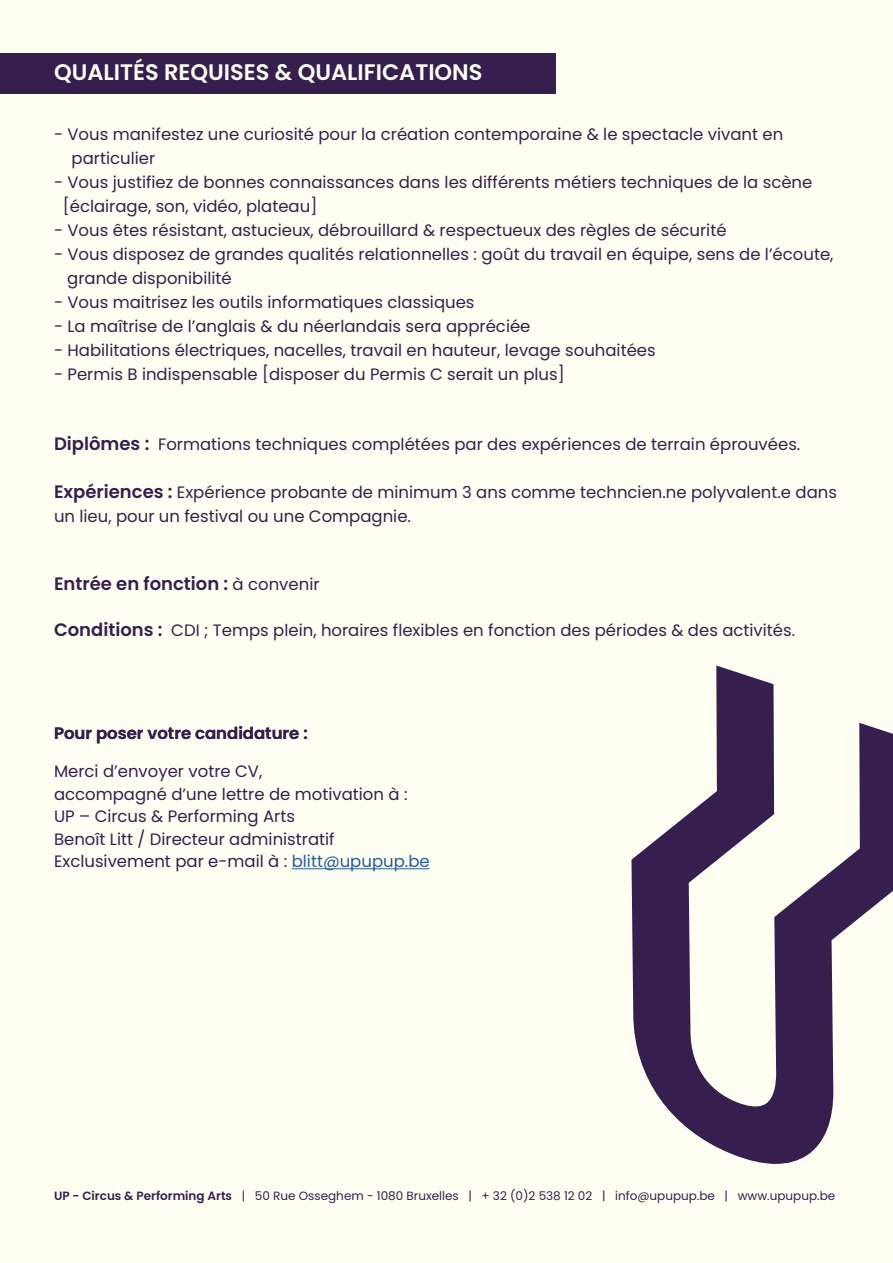
<style>
.page{position:relative;width:893px;height:1263px;background:#fffef3}
.page>*{position:absolute;margin:0;border:0;box-sizing:border-box;transform-origin:0 0}
.t1{font:600 22.5px "Poppins";color:#fffef3}
.t2{font:600 18px "Poppins";color:#361f4e}
.t3{font:16.5px/24px "Poppins";color:#361f4e}
.t4{font:600 16.5px "Poppins";color:#361f4e}
.t5{font:12px "Poppins";color:#361f4e}
.s1{font-weight:600;font-size:18px}
.s2{font-weight:400;font-size:16.5px}
.s3{color:#275b9b}
.s4{font-weight:600}
</style>
<div class="page">
<div style="left:0;top:53px;width:556px;height:40px;background:#361f4e"></div>
<hr style="left:292px;top:868px;width:138px;height:1px;background:#275b9b">
<svg style="left:631px;top:665px;width:262px;height:499px"></svg>
<h1 class="t1" style="left:54px;top:60px;width:430px">QUALITÉS REQUISES &amp; QUALIFICATIONS</h1>
<p class="t3" style="left:72px;top:122px;width:713px;text-indent:-18px">- Vous manifestez une curiosité pour la création contemporaine &amp; le spectacle vivant en particulier</p>
<p class="t3" style="left:63px;top:170px;width:751px;text-indent:-9px">- Vous justifiez de bonnes connaissances dans les différents métiers techniques de la scène [éclairage, son, vidéo, plateau]</p>
<p class="t3" style="left:54px;top:218px;width:674px">- Vous êtes résistant, astucieux, débrouillard &amp; respectueux des règles de sécurité</p>
<p class="t3" style="left:67px;top:242px;width:768px;text-indent:-13px">- Vous disposez de grandes qualités relationnelles : goût du travail en équipe, sens de l’écoute, grande disponibilité</p>
<p class="t3" style="left:54px;top:290px;width:422px">- Vous maitrisez les outils informatiques classiques</p>
<p class="t3" style="left:54px;top:314px;width:478px">- La maîtrise de l’anglais &amp; du néerlandais sera appréciée</p>
<p class="t3" style="left:54px;top:338px;width:603px">- Habilitations électriques, nacelles, travail en hauteur, levage souhaitées</p>
<p class="t3" style="left:54px;top:362px;width:512px">- Permis B indispensable [disposer du Permis C serait un plus]</p>
<p class="t3" style="left:54px;top:432px;width:748px"><span class="s1">Diplômes :</span> Formations techniques complétées par des expériences de terrain éprouvées.</p>
<p class="t3" style="left:54px;top:480px;width:785px"><span class="s1">Expériences :</span> Expérience probante de minimum 3 ans comme techncien.ne polyvalent.e dans un lieu, pour un festival ou une Compagnie.</p>
<p class="t2" style="left:54px;top:573px;width:267px">Entrée en fonction : <span class="s2">à convenir</span></p>
<p class="t3" style="left:54px;top:618px;width:743px"><span class="s1">Conditions :</span> CDI ; Temps plein, horaires flexibles en fonction des périodes &amp; des activités.</p>
<p class="t4" style="left:54px;top:723px;width:255px">Pour poser votre candidature :</p>
<p class="t3" style="left:54px;top:760px;width:377px;line-height:22.5px">Merci d’envoyer votre CV,<br>accompagné d’une lettre de motivation à :<br>UP – Circus &amp; Performing Arts<br>Benoît Litt / Directeur administratif Exclusivement par e-mail à : <span class="s3">blitt@upupup.be</span></p>
<p class="t5" style="left:54px;top:1188px;width:783px"><span class="s4">UP - Circus &amp; Performing Arts</span> | 50 Rue Osseghem - 1080 Bruxelles | + 32 (0)2 538 12 02 | info@upupup.be | www.upupup.be</p>
</div>
